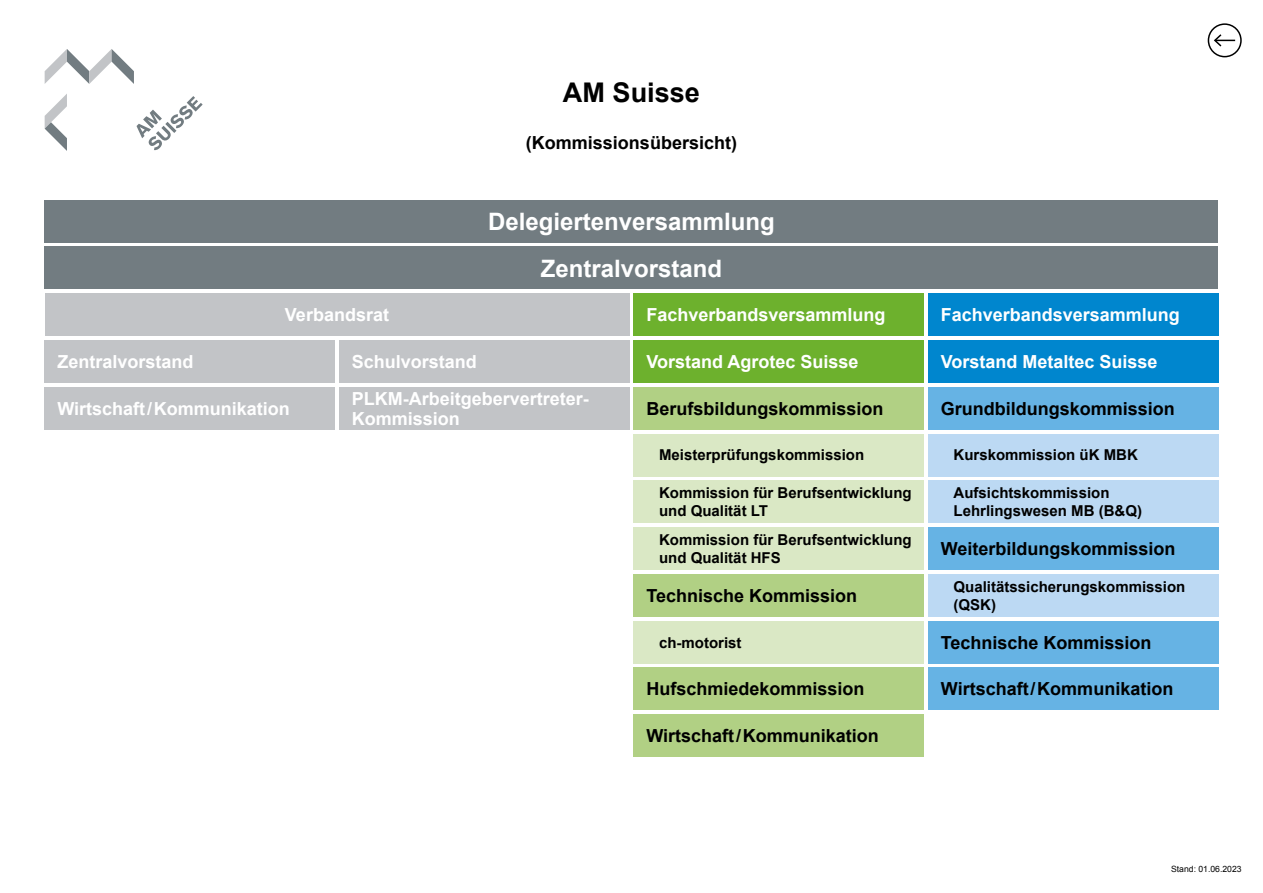
<style>
.page{position:relative;width:1263px;height:893px;background:#fff}
.page>*{position:absolute;margin:0;border:0;box-sizing:border-box;transform-origin:0 0}
.t1{font:700 27.15px "Arial";color:#000}
.t2{font:700 24px/46.8px "Arial";color:#fff;text-align:center}
.t3{font:700 18px "Arial";color:#000}
.t4{font:700 18px/19.5px "Arial";color:#fff}
.t5{font:700 15px/18px "Arial";color:#000}
.t6{font:8.7px "Arial";color:#000}
</style>
<div class="page">
<div style="left:45px;top:200px;width:1173px;height:42px;background:#727c81"></div>
<div style="left:45px;top:247px;width:1173px;height:42px;background:#727c81"></div>
<div style="left:45px;top:293px;width:584px;height:43px;background:#c2c4c7"></div>
<div style="left:634px;top:293px;width:290px;height:43px;background:#6db12d"></div>
<div style="left:45px;top:340px;width:290px;height:43px;background:#c2c4c7"></div>
<div style="left:45px;top:387px;width:290px;height:42px;background:#c2c4c7"></div>
<div style="left:339px;top:387px;width:290px;height:42px;background:#c2c4c7"></div>
<div style="left:634px;top:434px;width:290px;height:42px;background:#dae8c5"></div>
<div style="left:928px;top:434px;width:290px;height:42px;background:#bcd9f3"></div>
<div style="left:634px;top:480px;width:290px;height:43px;background:#dae8c5"></div>
<div style="left:928px;top:480px;width:290px;height:43px;background:#bcd9f3"></div>
<div style="left:634px;top:527px;width:290px;height:43px;background:#dae8c5"></div>
<div style="left:634px;top:621px;width:290px;height:42px;background:#dae8c5"></div>
<div style="left:928px;top:527px;width:290px;height:43px;background:#66b3e4"></div>
<div style="left:634px;top:574px;width:290px;height:43px;background:#b1d084"></div>
<div style="left:634px;top:668px;width:290px;height:42px;background:#b1d084"></div>
<div style="left:634px;top:714px;width:290px;height:43px;background:#b1d084"></div>
<div style="left:928px;top:574px;width:290px;height:43px;background:#bcd9f3"></div>
<div style="left:928px;top:621px;width:290px;height:42px;background:#66b3e4"></div>
<div style="left:928px;top:668px;width:290px;height:42px;background:#66b3e4"></div>
<div style="left:634px;top:387px;width:290px;height:42px;background:#b1d084"></div>
<div style="left:928px;top:387px;width:290px;height:42px;background:#66b3e4"></div>
<div style="left:339px;top:340px;width:290px;height:43px;background:#c2c4c7"></div>
<div style="left:634px;top:340px;width:290px;height:43px;background:#6db12d"></div>
<div style="left:928px;top:340px;width:290px;height:43px;background:#0086ce"></div>
<div style="left:928px;top:293px;width:290px;height:43px;background:#0086ce"></div>
<svg style="left:45px;top:49px;width:89px;height:35px"></svg>
<svg style="left:45px;top:94px;width:22px;height:57px"></svg>
<svg style="left:137px;top:96px;width:66px;height:54px"></svg>
<svg style="left:1208px;top:24px;width:33px;height:33px"></svg>
<div style="left:1208px;top:23px;width:34px;height:34px;border:2px solid #000;border-radius:50%"></div>
<svg style="left:1213px;top:33px;width:22px;height:15px"></svg>
<h1 class="t1" style="left:563px;top:75px;width:139px">AM Suisse</h1>
<p class="t3" style="left:526px;top:131px;width:213px">(Kommissionsübersicht)</p>
<h2 class="t2" style="left:488px;top:199px;width:288px">Delegiertenversammlung<br>Zentralvorstand</h2>
<p class="t4" style="left:285px;top:306px;width:106px">Verbandsrat</p>
<p class="t4" style="left:646px;top:306px;width:241px">Fachverbandsversammlung</p>
<p class="t4" style="left:941px;top:306px;width:241px">Fachverbandsversammlung</p>
<p class="t4" style="left:352px;top:353px;width:127px">Schulvorstand</p>
<p class="t4" style="left:646px;top:353px;width:214px">Vorstand Agrotec Suisse</p>
<p class="t4" style="left:941px;top:353px;width:218px">Vorstand Metaltec Suisse</p>
<p class="t4" style="left:57px;top:353px;width:138px">Zentralvorstand</p>
<p class="t4" style="left:57px;top:399px;width:234px">Wirtschaft/Kommunikation</p>
<p class="t4" style="left:352px;top:390px;width:239px">PLKM-Arbeitgebervertreter-<br>Kommission</p>
<p class="t3" style="left:646px;top:397px;width:239px">Berufsbildungskommission</p>
<p class="t3" style="left:941px;top:397px;width:236px">Grundbildungskommission</p>
<p class="t5" style="left:659px;top:447px;width:207px">Meisterprüfungskommission</p>
<p class="t5" style="left:954px;top:447px;width:186px">Kurskommission üK MBK</p>
<p class="t5" style="left:659px;top:484px;width:254px">Kommission für Berufsentwicklung und Qualität LT</p>
<p class="t5" style="left:954px;top:484px;width:190px">Aufsichtskommission<br>Lehrlingswesen MB (B&amp;Q)</p>
<p class="t5" style="left:659px;top:531px;width:254px">Kommission für Berufsentwicklung und Qualität HFS</p>
<p class="t3" style="left:941px;top:537px;width:236px">Weiterbildungskommission</p>
<p class="t3" style="left:646px;top:584px;width:212px">Technische Kommission</p>
<p class="t5" style="left:659px;top:634px;width:84px">ch-motorist</p>
<p class="t3" style="left:646px;top:677px;width:220px">Hufschmiedekommission</p>
<p class="t3" style="left:646px;top:724px;width:234px">Wirtschaft/Kommunikation</p>
<p class="t5" style="left:954px;top:578px;width:233px">Qualitätssicherungskommission (QSK)</p>
<p class="t3" style="left:941px;top:630px;width:212px">Technische Kommission</p>
<p class="t3" style="left:941px;top:677px;width:234px">Wirtschaft/Kommunikation</p>
<p class="t6" style="left:1171px;top:863px;width:72px">Stand: 01.06.2023</p>
</div>
